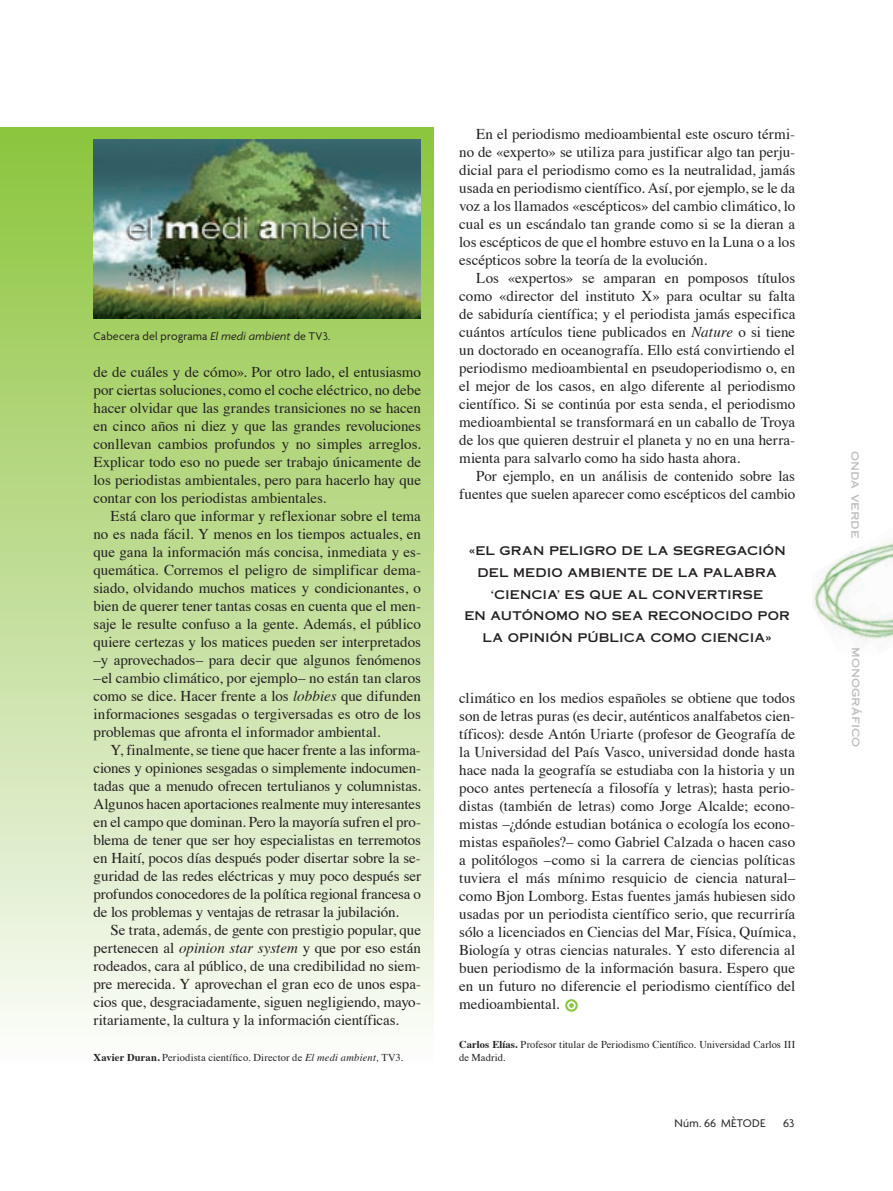
<style>
.page{position:relative;width:893px;height:1191px;background:#fff}
.page>*{position:absolute;margin:0;border:0;box-sizing:border-box;transform-origin:0 0}
.t1{font:15px/18px "Times";color:#231f20;text-align:justify}
.t2{font:12px/21.8px "Copperplate Thirty One AB";letter-spacing:.01em;color:#231f20;text-align:center}
.t3{font:12px "Agenda";letter-spacing:.015em;color:#231f20}
.t4{font:12px "Copperplate Thirty One AB";letter-spacing:.005em;color:#bcbdc0}
.t5{font:10.5px/13.5px "Times";letter-spacing:.005em;color:#231f20}
.s1{font-style:italic}
.s2{font-weight:700}
</style>
<div class="page">
<img style="left:812px;top:541px;width:81px;height:106px">
<div style="left:0;top:128px;width:434px;height:935px;background:linear-gradient(to bottom,#8bc33b,#fbfbfa)"></div>
<img style="left:94px;top:139px;width:327px;height:179px">
<div style="left:565px;top:999px;width:13px;height:12px;border:2px solid #8bc63e;border-radius:50%"></div>
<svg style="left:569px;top:1003px;width:5px;height:5px"></svg>
<p class="t3" style="left:94px;top:332px;width:239px">Cabecera del programa <span class="s1">El medi ambient</span> de TV3.</p>
<p class="t1" style="left:94px;top:364px;width:329px">de de cuáles y de cómo». Por otro lado, el entusiasmo por ciertas soluciones, como el coche eléctrico, no debe hacer olvidar que las grandes transiciones no se hacen en cinco años ni diez y que las grandes revoluciones conllevan cambios profundos y no simples arreglos.<br>Explicar todo eso no puede ser trabajo únicamente de los periodistas ambientales, pero para hacerlo hay que contar con los periodistas ambientales.</p>
<p class="t1" style="left:94px;top:508px;width:329px;text-indent:17px">Está claro que informar y reflexionar sobre el tema no es nada fácil. Y menos en los tiempos actuales, en que gana la información más concisa, inmediata y es&shy;quemática. Corremos el peligro de simplificar dema&shy;siado, olvidando muchos matices y condicionantes, o bien de querer tener tantas cosas en cuenta que el men&shy;saje le resulte confuso a la gente. Además, el público quiere certezas y los matices pueden ser interpretados –y aprovechados– para decir que algunos fenómenos –el cambio climático, por ejemplo– no están tan claros como se dice. Hacer frente a los <span class="s1">lobbies</span> que difunden informaciones sesgadas o tergiversadas es otro de los problemas que afronta el informador ambiental.</p>
<p class="t1" style="left:94px;top:742px;width:329px;text-indent:17px">Y, finalmente, se tiene que hacer frente a las informa&shy;ciones y opiniones sesgadas o simplemente indocumen&shy;tadas que a menudo ofrecen tertulianos y columnistas.<br>Algunos hacen aportaciones realmente muy interesantes en el campo que dominan. Pero la mayoría sufren el pro&shy;blema de tener que ser hoy especialistas en terremotos en Haití, pocos días después poder disertar sobre la se&shy;guridad de las redes eléctricas y muy poco después ser profundos conocedores de la política regional francesa o de los problemas y ventajas de retrasar la jubilación.</p>
<p class="t1" style="left:94px;top:922px;width:329px;text-indent:17px">Se trata, además, de gente con prestigio popular, que pertenecen al <span class="s1">opinion star system</span> y que por eso están rodeados, cara al público, de una credibilidad no siem&shy;pre merecida. Y aprovechan el gran eco de unos espa&shy;cios que, desgraciadamente, siguen negligiendo, mayo&shy;ritariamente, la cultura y la información científicas.</p>
<p class="t5" style="left:94px;top:1052px;width:311px"><span class="s2">Xavier Duran.</span> Periodista científico. Director de <span class="s1">El medi ambient,</span> TV3.</p>
<p class="t1" style="left:459px;top:126px;width:338px;text-indent:17px">En el periodismo medioambiental este oscuro térmi&shy;no de «experto» se utiliza para justificar algo tan perju&shy;dicial para el periodismo como es la neutralidad, jamás usada en periodismo científico. Así, por ejemplo, se le da voz a los llamados «escépticos» del cambio climático, lo cual es un escándalo tan grande como si se la dieran a los escépticos de que el hombre estuvo en la Luna o a los escépticos sobre la teoría de la evolución.</p>
<p class="t1" style="left:459px;top:270px;width:338px;text-indent:17px">Los «expertos» se amparan en pomposos títulos como «director del instituto X» para ocultar su falta de sabiduría científica; y el periodista jamás especifica cuántos artículos tiene publicados en <span class="s1">Nature</span> o si tiene un doctorado en oceanografía. Ello está convirtiendo el periodismo medioambiental en pseudoperiodismo o, en el mejor de los casos, en algo diferente al periodismo científico. Si se continúa por esta senda, el periodismo medioambiental se transformará en un caballo de Troya de los que quieren destruir el planeta y no en una herra&shy;mienta para salvarlo como ha sido hasta ahora.</p>
<p class="t1" style="left:459px;top:468px;width:338px;text-align:right">Por ejemplo, en un análisis de contenido sobre las fuentes que suelen aparecer como escépticos del cambio</p>
<p class="t2" style="left:464px;top:540px;width:327px">«EL GRAN PELIGRO DE LA SEGREGACIÓN<br>DEL MEDIO AMBIENTE DE LA PALABRA ‘CIENCIA’ ES QUE AL CONVERTIRSE<br>EN AUTÓNOMO NO SEA RECONOCIDO POR<br>LA OPINIÓN PÚBLICA COMO CIENCIA»</p>
<p class="t1" style="left:459px;top:690px;width:338px">climático en los medios españoles se obtiene que todos son de letras puras (es decir, auténticos analfabetos cien&shy;tíficos): desde Antón Uriarte (profesor de Geografía de la Universidad del País Vasco, universidad donde hasta hace nada la geografía se estudiaba con la historia y un poco antes pertenecía a filosofía y letras); hasta perio&shy;distas (también de letras) como Jorge Alcalde; econo&shy;mistas –¿dónde estudian botánica o ecología los econo&shy;mistas españoles?– como Gabriel Calzada o hacen caso a politólogos –como si la carrera de ciencias políticas tuviera el más mínimo resquicio de ciencia natural– como Bjon Lomborg. Estas fuentes jamás hubiesen sido usadas por un periodista científico serio, que recurriría sólo a licenciados en Ciencias del Mar, Física, Química, Biología y otras ciencias naturales. Y esto diferencia al buen periodismo de la información basura. Espero que en un futuro no diferencie el periodismo científico del medioambiental.</p>
<p class="t5" style="left:459px;top:1038px;width:337px"><span class="s2">Carlos Elías.</span> Profesor titular de Periodismo Científico. Universidad Carlos III de Madrid.</p>
<p class="t3" style="left:674px;top:1118px;width:92px">Núm. 66 MÈTODE</p>
<p class="t3" style="left:783px;top:1118px;width:13px">63</p>
<p class="t4" style="left:863px;top:451px;width:89px;rotate:90deg">onda verde</p>
<p class="t4" style="left:863px;top:647px;width:102px;rotate:90deg">monográfico</p>
</div>
